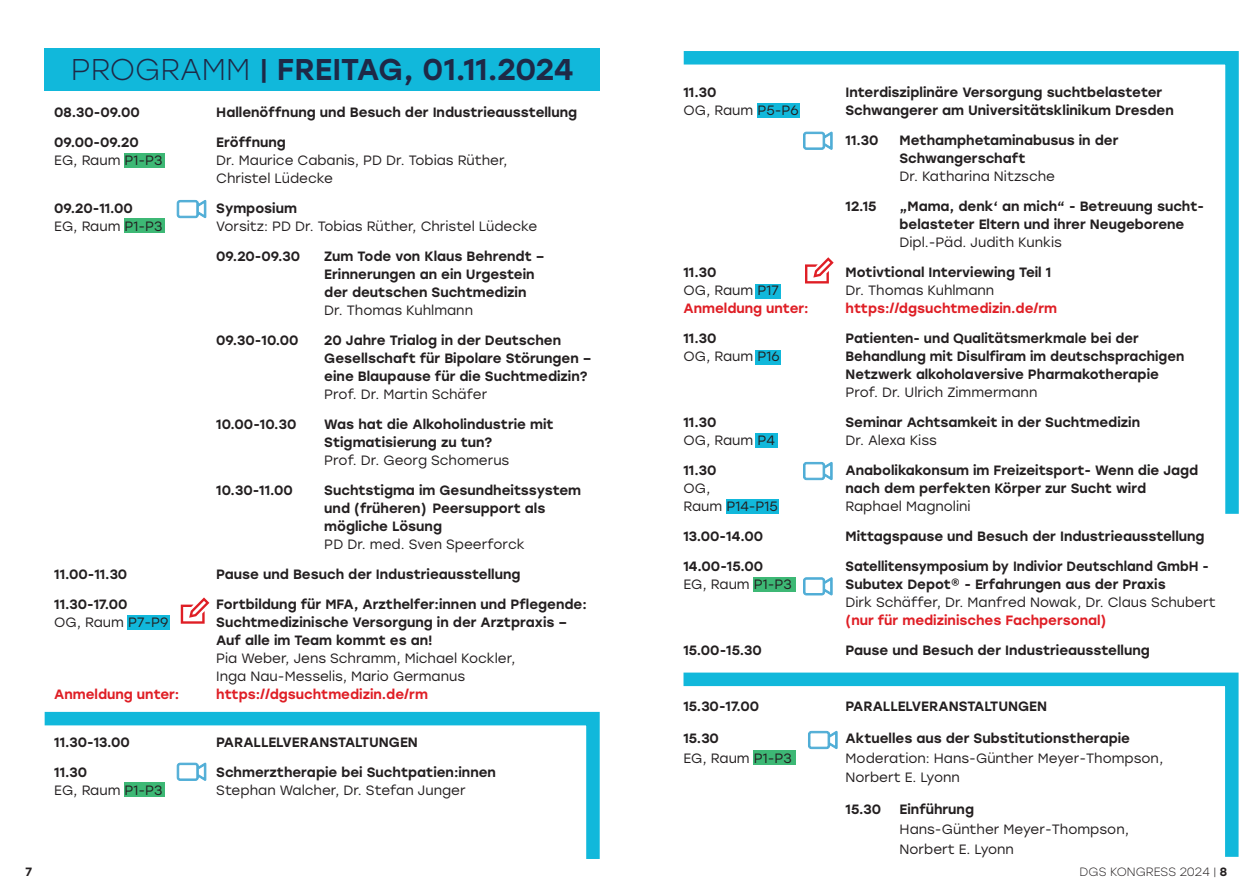
<style>
.page{position:relative;width:1259px;height:893px;background:#fff}
.page>*{position:absolute;margin:0;border:0;box-sizing:border-box;transform-origin:0 0}
.t1{font:500 30px "Stolzl";color:#1e2947}
.t2{font:500 13.5px/18px "Stolzl";color:#231f20}
.t3{font:13.5px/18px "Stolzl";color:#231f20}
.t4{font:500 13.5px "Stolzl";color:#df1e25}
.t5{font:300 12px "Stolzl";color:#231f20}
.t6{font:500 12px "Stolzl";color:#231f20}
.s1{font-weight:300}
.s2{font-weight:400}
.s3{font-weight:500}
</style>
<div class="page">
<div style="left:127px;top:616px;width:43px;height:14px;background:#11b8db"></div>
<svg style="left:181px;top:597px;width:28px;height:27px"></svg>
<div style="left:124px;top:219px;width:40px;height:14px;background:#3db875"></div>
<div style="left:124px;top:154px;width:40px;height:14px;background:#3db875"></div>
<div style="left:753px;top:577px;width:42px;height:14px;background:#3db875"></div>
<div style="left:45px;top:48px;width:555px;height:42px;background:#11b8db"></div>
<svg style="left:176px;top:199px;width:31px;height:19px"></svg>
<svg style="left:44px;top:711px;width:556px;height:148px"></svg>
<svg style="left:683px;top:51px;width:556px;height:463px"></svg>
<svg style="left:805px;top:257px;width:28px;height:26px"></svg>
<svg style="left:803px;top:461px;width:30px;height:19px"></svg>
<svg style="left:683px;top:672px;width:556px;height:185px"></svg>
<svg style="left:808px;top:730px;width:30px;height:19px"></svg>
<svg style="left:803px;top:131px;width:30px;height:19px"></svg>
<svg style="left:803px;top:577px;width:30px;height:19px"></svg>
<p class="t1" style="left:71px;top:48px;width:504px"><span class="s1">PROGRAMM</span> <span class="s2">|</span> FREITAG, 01.11.2024</p>
<p class="t2" style="left:54px;top:103px;width:87px">08.30-09.00</p>
<p class="t2" style="left:216px;top:103px;width:362px">Hallenöffnung und Besuch der Industrieausstellung</p>
<p class="t2" style="left:54px;top:133px;width:86px">09.00-09.20</p>
<p class="t2" style="left:216px;top:133px;width:71px">Eröffnung</p>
<p class="t3" style="left:54px;top:151px;width:110px">EG, Raum P1-P3</p>
<p class="t3" style="left:216px;top:151px;width:293px">Dr. Maurice Cabanis, PD Dr. Tobias Rüther,<br>Christel Lüdecke</p>
<p class="t2" style="left:54px;top:199px;width:80px">09.20-11.00</p>
<p class="t2" style="left:216px;top:199px;width:82px">Symposium</p>
<p class="t3" style="left:54px;top:217px;width:110px">EG, Raum P1-P3</p>
<p class="t3" style="left:216px;top:217px;width:322px">Vorsitz: PD Dr. Tobias Rüther, Christel Lüdecke</p>
<p class="t2" style="left:216px;top:247px;width:85px">09.20-09.30</p>
<p class="t2" style="left:324px;top:247px;width:222px">Zum Tode von Klaus Behrendt –</p>
<p class="t2" style="left:324px;top:265px;width:212px">Erinnerungen an ein Urgestein der deutschen Suchtmedizin</p>
<p class="t3" style="left:324px;top:301px;width:150px">Dr. Thomas Kuhlmann</p>
<p class="t2" style="left:216px;top:331px;width:84px">09.30-10.00</p>
<p class="t2" style="left:324px;top:331px;width:269px">20 Jahre Trialog in der Deutschen Gesellschaft für Bipolare Störungen – eine Blaupause für die Suchtmedizin?<br><span class="s2">Prof. Dr. Martin Schäfer</span></p>
<p class="t2" style="left:216px;top:415px;width:82px">10.00-10.30</p>
<p class="t2" style="left:324px;top:415px;width:231px">Was hat die Alkoholindustrie mit<br>Stigmatisierung zu tun?</p>
<p class="t3" style="left:324px;top:451px;width:187px">Prof. Dr. Georg Schomerus</p>
<p class="t2" style="left:216px;top:481px;width:78px">10.30-11.00</p>
<p class="t2" style="left:324px;top:481px;width:258px">Suchtstigma im Gesundheitssystem und (früheren) Peersupport als mögliche Lösung</p>
<p class="t3" style="left:324px;top:535px;width:202px">PD Dr. med. Sven Speerforck</p>
<p class="t2" style="left:54px;top:565px;width:75px">11.00-11.30</p>
<p class="t2" style="left:216px;top:565px;width:306px">Pause und Besuch der Industrieausstellung</p>
<p class="t2" style="left:54px;top:595px;width:75px">11.30-17.00</p>
<p class="t2" style="left:216px;top:595px;width:372px">Fortbildung für MFA, Arzthelfer:innen und Pflegende:</p>
<p class="t3" style="left:54px;top:613px;width:116px">OG, Raum P7-P9</p>
<p class="t2" style="left:216px;top:613px;width:352px">Suchtmedizinische Versorgung in der Arztpraxis –<br>Auf alle im Team kommt es an!</p>
<p class="t3" style="left:216px;top:649px;width:300px">Pia Weber, Jens Schramm, Michael Kockler,</p>
<p class="t3" style="left:216px;top:667px;width:250px">Inga Nau-Messelis, Mario Germanus</p>
<p class="t4" style="left:54px;top:685px;width:127px">Anmeldung unter:</p>
<p class="t4" style="left:216px;top:685px;width:213px">https://dgsuchtmedizin.de/rm</p>
<p class="t2" style="left:54px;top:733px;width:77px">11.30-13.00</p>
<p class="t2" style="left:216px;top:733px;width:203px">PARALLELVERANSTALTUNGEN</p>
<p class="t2" style="left:54px;top:763px;width:34px">11.30</p>
<p class="t2" style="left:216px;top:763px;width:281px">Schmerztherapie bei Suchtpatien:innen</p>
<p class="t3" style="left:54px;top:781px;width:110px">EG, Raum P1-P3</p>
<p class="t3" style="left:216px;top:781px;width:251px">Stephan Walcher, Dr. Stefan Junger</p>
<p class="t2" style="left:683px;top:83px;width:34px">11.30</p>
<p class="t2" style="left:845px;top:83px;width:318px">Interdisziplinäre Versorgung suchtbelasteter</p>
<p class="t3" style="left:683px;top:101px;width:117px">OG, Raum P5-P6</p>
<p class="t2" style="left:845px;top:101px;width:330px">Schwangerer am Universitätsklinikum Dresden</p>
<p class="t2" style="left:845px;top:131px;width:34px">11.30</p>
<p class="t2" style="left:899px;top:131px;width:220px">Methamphetaminabusus in der<br>Schwangerschaft</p>
<p class="t3" style="left:899px;top:167px;width:157px">Dr. Katharina Nitzsche</p>
<p class="t2" style="left:845px;top:197px;width:32px">12.15</p>
<p class="t2" style="left:899px;top:197px;width:306px">„Mama, denk‘ an mich“ - Betreuung sucht&shy;belasteter Eltern und ihrer Neugeborene</p>
<p class="t3" style="left:899px;top:233px;width:164px">Dipl.-Päd. Judith Kunkis</p>
<p class="t2" style="left:683px;top:263px;width:34px">11.30</p>
<p class="t2" style="left:845px;top:263px;width:207px">Motivtional Interviewing Teil 1</p>
<p class="t3" style="left:683px;top:281px;width:97px">OG, Raum P17</p>
<p class="t3" style="left:845px;top:281px;width:150px">Dr. Thomas Kuhlmann</p>
<p class="t4" style="left:683px;top:299px;width:127px">Anmeldung unter:</p>
<p class="t4" style="left:845px;top:299px;width:213px">https://dgsuchtmedizin.de/rm</p>
<p class="t2" style="left:683px;top:329px;width:34px">11.30</p>
<p class="t2" style="left:845px;top:329px;width:295px">Patienten- und Qualitätsmerkmale bei der</p>
<p class="t3" style="left:683px;top:347px;width:98px">OG, Raum P16</p>
<p class="t2" style="left:845px;top:347px;width:340px">Behandlung mit Disulfiram im deutschsprachigen</p>
<p class="t2" style="left:845px;top:365px;width:315px">Netzwerk alkoholaversive Pharmakotherapie</p>
<p class="t3" style="left:845px;top:383px;width:193px">Prof. Dr. Ulrich Zimmermann</p>
<p class="t2" style="left:683px;top:413px;width:34px">11.30</p>
<p class="t2" style="left:845px;top:413px;width:296px">Seminar Achtsamkeit in der Suchtmedizin</p>
<p class="t3" style="left:683px;top:431px;width:93px">OG, Raum P4</p>
<p class="t3" style="left:845px;top:431px;width:93px">Dr. Alexa Kiss</p>
<p class="t2" style="left:683px;top:461px;width:34px">11.30</p>
<p class="t2" style="left:845px;top:461px;width:354px">Anabolikakonsum im Freizeitsport- Wenn die Jagd</p>
<p class="t3" style="left:683px;top:479px;width:28px">OG,</p>
<p class="t2" style="left:845px;top:479px;width:302px">nach dem perfekten Körper zur Sucht wird</p>
<p class="t3" style="left:683px;top:497px;width:96px">Raum P14-P15</p>
<p class="t3" style="left:845px;top:497px;width:127px">Raphael Magnolini</p>
<p class="t2" style="left:683px;top:527px;width:81px">13.00-14.00</p>
<p class="t2" style="left:845px;top:527px;width:360px">Mittagspause und Besuch der Industrieausstellung</p>
<p class="t2" style="left:683px;top:557px;width:81px">14.00-15.00</p>
<p class="t2" style="left:845px;top:557px;width:365px">Satellitensymposium by Indivior Deutschland GmbH -</p>
<p class="t3" style="left:683px;top:575px;width:110px">EG, Raum P1-P3</p>
<p class="t2" style="left:845px;top:575px;width:322px">Subutex Depot® - Erfahrungen aus der Praxis</p>
<p class="t3" style="left:845px;top:593px;width:372px">Dirk Schäffer, Dr. Manfred Nowak, Dr. Claus Schubert</p>
<p class="t4" style="left:845px;top:611px;width:262px">(nur für medizinisches Fachpersonal)</p>
<p class="t2" style="left:683px;top:641px;width:80px">15.00-15.30</p>
<p class="t2" style="left:845px;top:641px;width:306px">Pause und Besuch der Industrieausstellung</p>
<p class="t2" style="left:683px;top:697px;width:77px">15.30-17.00</p>
<p class="t2" style="left:845px;top:697px;width:203px">PARALLELVERANSTALTUNGEN</p>
<p class="t2" style="left:683px;top:728px;width:37px">15.30</p>
<p class="t2" style="left:845px;top:728px;width:286px">Aktuelles aus der Substitutionstherapie</p>
<p class="t3" style="left:683px;top:748px;width:110px">EG, Raum P1-P3</p>
<p class="t3" style="left:845px;top:748px;width:319px">Moderation: Hans-Günther Meyer-Thompson,</p>
<p class="t3" style="left:845px;top:768px;width:116px">Norbert E. Lyonn</p>
<p class="t2" style="left:845px;top:800px;width:37px">15.30</p>
<p class="t2" style="left:899px;top:800px;width:76px">Einführung</p>
<p class="t3" style="left:899px;top:820px;width:231px">Hans-Günther Meyer-Thompson,</p>
<p class="t3" style="left:899px;top:840px;width:116px">Norbert E. Lyonn</p>
<p class="t6" style="left:26px;top:863px;width:8px">7</p>
<p class="t5" style="left:1079px;top:864px;width:149px">DGS KONGRESS 2024 | <span class="s3">8</span></p>
</div>
